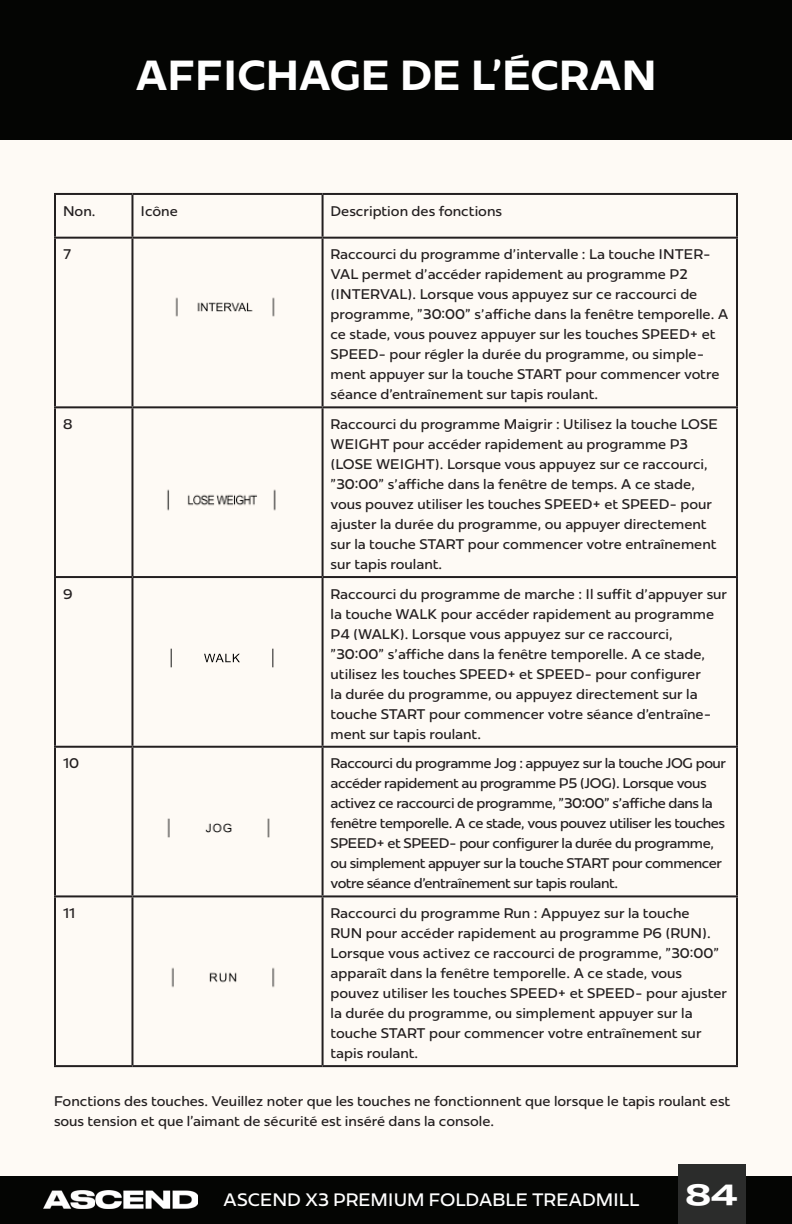
<style>
.page{position:relative;width:792px;height:1224px;background:#fefaf5}
.page>*{position:absolute;margin:0;border:0;box-sizing:border-box;transform-origin:0 0}
.Section_Header{font:700 42px "Redonda";color:#fff}
.t1{font:30px "GT America Exp Bd";color:#fff}
.t2{font:18px "Redonda";letter-spacing:-.005em;color:#fff}
.Body{font:14px/20px "Redonda";color:#231f20}
.Body-2{font:14px/20px "Redonda";letter-spacing:-.03em;color:#231f20}
</style>
<div class="page">
<div style="left:0;top:1176px;width:792px;height:48px;background:#040503"></div>
<div style="left:678px;top:1165px;width:68px;height:59px;background:#2b2c2b"></div>
<div style="left:0;top:0;width:792px;height:140px;background:#040503"></div>
<img style="left:44px;top:1190px;width:154px;height:19px">
<hr style="left:54px;top:193px;width:78px;height:2px;background:#231f20">
<hr style="left:54px;top:195px;width:2px;height:42px;background:#231f20">
<hr style="left:132px;top:193px;width:191px;height:2px;background:#231f20">
<hr style="left:131px;top:195px;width:2px;height:42px;background:#231f20">
<hr style="left:323px;top:193px;width:415px;height:2px;background:#231f20">
<hr style="left:322px;top:195px;width:2px;height:42px;background:#231f20">
<hr style="left:736px;top:195px;width:2px;height:42px;background:#231f20">
<hr style="left:54px;top:237px;width:78px;height:2px;background:#231f20">
<hr style="left:54px;top:239px;width:2px;height:167px;background:#231f20">
<hr style="left:132px;top:237px;width:191px;height:2px;background:#231f20">
<hr style="left:131px;top:239px;width:2px;height:167px;background:#231f20">
<hr style="left:323px;top:237px;width:415px;height:2px;background:#231f20">
<hr style="left:322px;top:239px;width:2px;height:167px;background:#231f20">
<hr style="left:736px;top:239px;width:2px;height:167px;background:#231f20">
<hr style="left:54px;top:406px;width:78px;height:2px;background:#231f20">
<hr style="left:54px;top:408px;width:2px;height:168px;background:#231f20">
<hr style="left:132px;top:406px;width:191px;height:2px;background:#231f20">
<hr style="left:131px;top:408px;width:2px;height:168px;background:#231f20">
<hr style="left:323px;top:406px;width:415px;height:2px;background:#231f20">
<hr style="left:322px;top:408px;width:2px;height:168px;background:#231f20">
<hr style="left:736px;top:408px;width:2px;height:168px;background:#231f20">
<hr style="left:54px;top:576px;width:78px;height:2px;background:#231f20">
<hr style="left:54px;top:578px;width:2px;height:168px;background:#231f20">
<hr style="left:132px;top:576px;width:191px;height:2px;background:#231f20">
<hr style="left:131px;top:578px;width:2px;height:168px;background:#231f20">
<hr style="left:323px;top:576px;width:415px;height:2px;background:#231f20">
<hr style="left:322px;top:578px;width:2px;height:168px;background:#231f20">
<hr style="left:736px;top:578px;width:2px;height:168px;background:#231f20">
<hr style="left:54px;top:746px;width:78px;height:2px;background:#231f20">
<hr style="left:54px;top:748px;width:2px;height:147px;background:#231f20">
<hr style="left:132px;top:746px;width:191px;height:2px;background:#231f20">
<hr style="left:131px;top:748px;width:2px;height:147px;background:#231f20">
<hr style="left:323px;top:746px;width:415px;height:2px;background:#231f20">
<hr style="left:322px;top:748px;width:2px;height:147px;background:#231f20">
<hr style="left:736px;top:748px;width:2px;height:147px;background:#231f20">
<hr style="left:54px;top:895px;width:78px;height:2px;background:#231f20">
<hr style="left:54px;top:897px;width:2px;height:168px;background:#231f20">
<hr style="left:132px;top:895px;width:191px;height:2px;background:#231f20">
<hr style="left:131px;top:897px;width:2px;height:168px;background:#231f20">
<hr style="left:323px;top:895px;width:415px;height:2px;background:#231f20">
<hr style="left:322px;top:897px;width:2px;height:168px;background:#231f20">
<hr style="left:736px;top:897px;width:2px;height:168px;background:#231f20">
<hr style="left:54px;top:1065px;width:78px;height:2px;background:#231f20">
<hr style="left:132px;top:1065px;width:191px;height:2px;background:#231f20">
<hr style="left:323px;top:1065px;width:415px;height:2px;background:#231f20">
<img style="left:167px;top:489px;width:109px;height:22px">
<img style="left:170px;top:648px;width:104px;height:20px">
<img style="left:167px;top:818px;width:103px;height:20px">
<img style="left:171px;top:967px;width:104px;height:21px">
<img style="left:175px;top:297px;width:100px;height:20px">
<p class="Section_Header" style="left:135px;top:50px;width:523px">AFFICHAGE DE L’ÉCRAN</p>
<p class="Body" style="left:63px;top:201px;width:34px">Non.</p>
<p class="Body" style="left:140px;top:201px;width:39px">Icône</p>
<p class="Body" style="left:331px;top:201px;width:173px">Description des fonctions</p>
<p class="Body" style="left:63px;top:244px;width:10px">7</p>
<p class="Body" style="left:331px;top:244px;width:399px">Raccourci du programme d'intervalle : La touche INTER-VAL permet d'accéder rapidement au programme P2 (INTERVAL). Lorsque vous appuyez sur ce raccourci de programme, "30:00" s'affiche dans la fenêtre temporelle. A ce stade, vous pouvez appuyer sur les touches SPEED+ et SPEED- pour régler la durée du programme, ou simple&shy;ment appuyer sur la touche START pour commencer votre séance d'entraînement sur tapis roulant.</p>
<p class="Body" style="left:63px;top:414px;width:11px">8</p>
<p class="Body" style="left:331px;top:414px;width:389px">Raccourci du programme Maigrir : Utilisez la touche LOSE WEIGHT pour accéder rapidement au programme P3 (LOSE WEIGHT). Lorsque vous appuyez sur ce raccourci, "30:00" s'affiche dans la fenêtre de temps. A ce stade, vous pouvez utiliser les touches SPEED+ et SPEED- pour ajuster la durée du programme, ou appuyer directement sur la touche START pour commencer votre entraînement sur tapis roulant.</p>
<p class="Body" style="left:63px;top:584px;width:11px">9</p>
<p class="Body" style="left:331px;top:584px;width:398px">Raccourci du programme de marche : Il suffit d'appuyer sur la touche WALK pour accéder rapidement au programme P4 (WALK). Lorsque vous appuyez sur ce raccourci, "30:00" s'affiche dans la fenêtre temporelle. A ce stade, utilisez les touches SPEED+ et SPEED- pour configurer<br>la durée du programme, ou appuyez directement sur la touche START pour commencer votre séance d'entraîne&shy;ment sur tapis roulant.</p>
<p class="Body" style="left:63px;top:753px;width:18px">10</p>
<p class="Body-2" style="left:331px;top:753px;width:397px">Raccourci du programme Jog : appuyez sur la touche JOG pour accéder rapidement au programme P5 (JOG). Lorsque vous activez ce raccourci de programme, "30:00" s'affiche dans la fenêtre temporelle. A ce stade, vous pouvez utiliser les touches SPEED+ et SPEED- pour configurer la durée du programme, ou simplement appuyer sur la touche START pour commencer votre séance d'entraînement sur tapis roulant.</p>
<p class="Body" style="left:63px;top:903px;width:14px">11</p>
<p class="Body" style="left:331px;top:903px;width:398px">Raccourci du programme Run : Appuyez sur la touche<br>RUN pour accéder rapidement au programme P6 (RUN).<br>Lorsque vous activez ce raccourci de programme, "30:00" apparaît dans la fenêtre temporelle. A ce stade, vous pouvez utiliser les touches SPEED+ et SPEED- pour ajuster la durée du programme, ou simplement appuyer sur la touche START pour commencer votre entraînement sur tapis roulant.</p>
<p class="Body" style="left:54px;top:1091px;width:678px">Fonctions des touches. Veuillez noter que les touches ne fonctionnent que lorsque le tapis roulant est sous tension et que l’aimant de sécurité est inséré dans la console.</p>
<p class="t2" style="left:223px;top:1189px;width:418px">ASCEND X3 PREMIUM FOLDABLE TREADMILL</p>
<h2 class="t1" style="left:686px;top:1176px;width:53px">84</h2>
</div>
